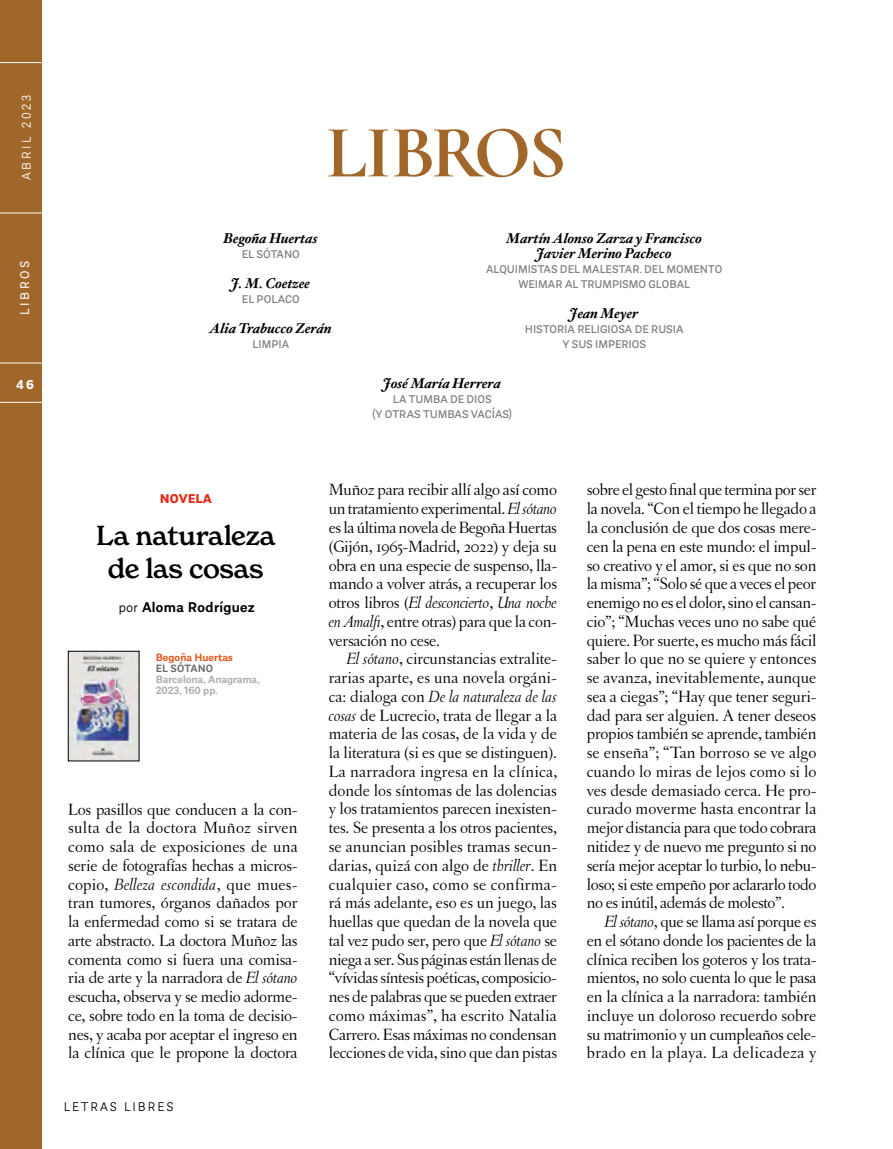
<style>
.page{position:relative;width:893px;height:1149px;background:#fff}
.page>*{position:absolute;margin:0;border:0;box-sizing:border-box;transform-origin:0 0}
.t1{font:700 75px "Cormorant Garamond";letter-spacing:-.04em;color:#a1662a}
.t2{font:500 27px/33px "New Spirit";letter-spacing:-.01em;color:#000;text-align:center}
.t3{font:17.25px/18.8px "Letras Oldstyle";letter-spacing:-.015em;color:#000;text-align:justify}
.t4{font:600 15px "Almanach";letter-spacing:.02em;color:#000}
.t5{font:italic 700 14.25px/15px "Hoefler Txt";letter-spacing:-.015em;color:#000;text-align:center}
.t6{font:300 13.5px "Almanach";letter-spacing:.15em;color:#000}
.t7{font:300 13.5px "Almanach";letter-spacing:.2em;color:#fff}
.t8{font:13.5px "Almanach";letter-spacing:.195em;color:#fff}
.t9{font:700 13.5px "Almanach";color:#e72918}
.t10{font:700 13.5px "Almanach";color:#fff}
.t11{font:500 12px/15px "Almanach";color:#838283;text-align:center}
.t12{font:600 11.25px/11.2px "Almanach";color:#aeadae}
.t13{font:600 11.25px "Almanach";color:#e45418}
.t14{font:600 11.25px "Almanach";letter-spacing:.01em;color:#6d6c6c}
.s1{font-style:italic}
.s2{font-weight:300}
</style>
<div class="page">
<div style="left:0;top:0;width:42px;height:1148px;background:#a1662a"></div>
<hr style="left:0;top:62px;width:42px;height:1px;background:#fff">
<hr style="left:0;top:213px;width:42px;height:1px;background:#fff">
<hr style="left:0;top:362px;width:42px;height:1px;background:#fff">
<hr style="left:0;top:402px;width:42px;height:1px;background:#fff">
<img style="left:70px;top:653px;width:67px;height:106px">
<div style="left:68px;top:651px;width:71px;height:110px;border:1px solid #000"></div>
<p class="t7" style="left:17px;top:180px;width:86px;rotate:-90deg">ABRIL 2023</p>
<p class="t8" style="left:15px;top:315px;width:56px;rotate:-90deg">LIBROS</p>
<p class="t10" style="left:16px;top:373px;width:19px">46</p>
<h1 class="t1" style="left:326px;top:106px;width:242px">LIBROS</h1>
<p class="t5" style="left:224px;top:231px;width:96px">Begoña Huertas</p>
<p class="t11" style="left:242px;top:246px;width:60px">EL SÓTANO</p>
<p class="t5" style="left:231px;top:276px;width:81px">J. M. Coetzee</p>
<p class="t11" style="left:242px;top:291px;width:59px">EL POLACO</p>
<p class="t5" style="left:210px;top:321px;width:124px">Alia Trabucco Zerán</p>
<p class="t11" style="left:253px;top:336px;width:38px">LIMPIA</p>
<p class="t5" style="left:506px;top:231px;width:197px">Martín Alonso Zarza y Francisco<br>Javier Merino Pacheco</p>
<p class="t11" style="left:486px;top:261px;width:238px">ALQUIMISTAS DEL MALESTAR. DEL MOMENTO<br>WEIMAR AL TRUMPISMO GLOBAL</p>
<p class="t5" style="left:570px;top:306px;width:70px">Jean Meyer</p>
<p class="t11" style="left:525px;top:321px;width:160px">HISTORIA RELIGIOSA DE RUSIA<br>Y SUS IMPERIOS</p>
<p class="t5" style="left:383px;top:376px;width:119px">José María Herrera</p>
<p class="t11" style="left:372px;top:391px;width:142px">LA TUMBA DE DIOS<br>(Y OTRAS TUMBAS VACÍAS)</p>
<p class="t9" style="left:160px;top:487px;width:53px">NOVELA</p>
<p class="t3" style="left:329px;top:480px;width:230px">Muñoz para recibir allí algo así como un tratamiento experimental. <span class="s1">El sótano </span>es la última novela de Begoña Huertas (Gijón, 1965-Madrid, 2022) y deja su obra en una especie de suspenso, lla&shy;mando a volver atrás, a recuperar los otros libros (<span class="s1">El desconcierto</span>, <span class="s1">Una noche en Amalfi</span>, entre otras) para que la con&shy;versación no cese.</p>
<p class="t3" style="left:329px;top:649px;width:230px;text-indent:18px"><span class="s1">El sótano</span>, circunstancias extralite&shy;rarias aparte, es una novela orgáni&shy;ca: dialoga con <span class="s1">De la naturaleza de las cosas</span> de Lucrecio, trata de llegar a la materia de las cosas, de la vida y de la literatura (si es que se distinguen).<br>La narradora ingresa en la clínica, donde los síntomas de las dolencias y los tratamientos parecen inexisten&shy;tes. Se presenta a los otros pacientes, se anuncian posibles tramas secun&shy;darias, quizá con algo de <span class="s1">thriller</span>. En cualquier caso, como se confirma&shy;rá más adelante, eso es un juego, las huellas que quedan de la novela que tal vez pudo ser, pero que <span class="s1">El sótano</span> se niega a ser. Sus páginas están llenas de “vívidas síntesis poéticas, composicio&shy;nes de palabras que se pueden extraer como máximas”, ha escrito Natalia Carrero. Esas máximas no condensan lecciones de vida, sino que dan pistas</p>
<h2 class="t2" style="left:96px;top:518px;width:181px">La naturaleza de las cosas</h2>
<p class="t4" style="left:119px;top:595px;width:137px"><span class="s2">por</span> Aloma Rodríguez</p>
<p class="t13" style="left:156px;top:648px;width:79px">Begoña Huertas</p>
<p class="t14" style="left:156px;top:659px;width:59px">EL SÓTANO</p>
<p class="t12" style="left:156px;top:672px;width:105px">Barcelona, Anagrama,<br>2023, 160 pp.</p>
<p class="t3" style="left:68px;top:799px;width:231px">Los pasillos que conducen a la con&shy;sulta de la doctora Muñoz sirven como sala de exposiciones de una serie de fotografías hechas a micros&shy;copio, <span class="s1">Belleza escondida</span>, que mues&shy;tran tumores, órganos dañados por la enfermedad como si se tratara de arte abstracto. La doctora Muñoz las comenta como si fuera una comisa&shy;ria de arte y la narradora de <span class="s1">El sótano </span>escucha, observa y se medio adorme&shy;ce, sobre todo en la toma de decisio&shy;nes, y acaba por aceptar el ingreso en la clínica que le propone la doctora</p>
<p class="t6" style="left:64px;top:1096px;width:111px">LETRAS LIBRES</p>
<p class="t3" style="left:587px;top:480px;width:231px">sobre el gesto final que termina por ser la novela. “Con el tiempo he llegado a la conclusión de que dos cosas mere&shy;cen la pena en este mundo: el impul&shy;so creativo y el amor, si es que no son la misma”; “Solo sé que a veces el peor enemigo no es el dolor, sino el cansan&shy;cio”; “Muchas veces uno no sabe qué quiere. Por suerte, es mucho más fácil saber lo que no se quiere y entonces se avanza, inevitablemente, aunque sea a ciegas”; “Hay que tener seguri&shy;dad para ser alguien. A tener deseos propios también se aprende, también se enseña”; “Tan borroso se ve algo cuando lo miras de lejos como si lo ves desde demasiado cerca. He pro&shy;curado moverme hasta encontrar la mejor distancia para que todo cobrara nitidez y de nuevo me pregunto si no sería mejor aceptar lo turbio, lo nebu&shy;loso; si este empeño por aclararlo todo no es inútil, además de molesto”.</p>
<p class="t3" style="left:587px;top:911px;width:231px;text-indent:18px"><span class="s1">El sótano</span>, que se llama así porque es en el sótano donde los pacientes de la clínica reciben los goteros y los trata&shy;mientos, no solo cuenta lo que le pasa en la clínica a la narradora: también incluye un doloroso recuerdo sobre su matrimonio y un cumpleaños cele&shy;brado en la playa. La delicadeza y</p>
</div>
